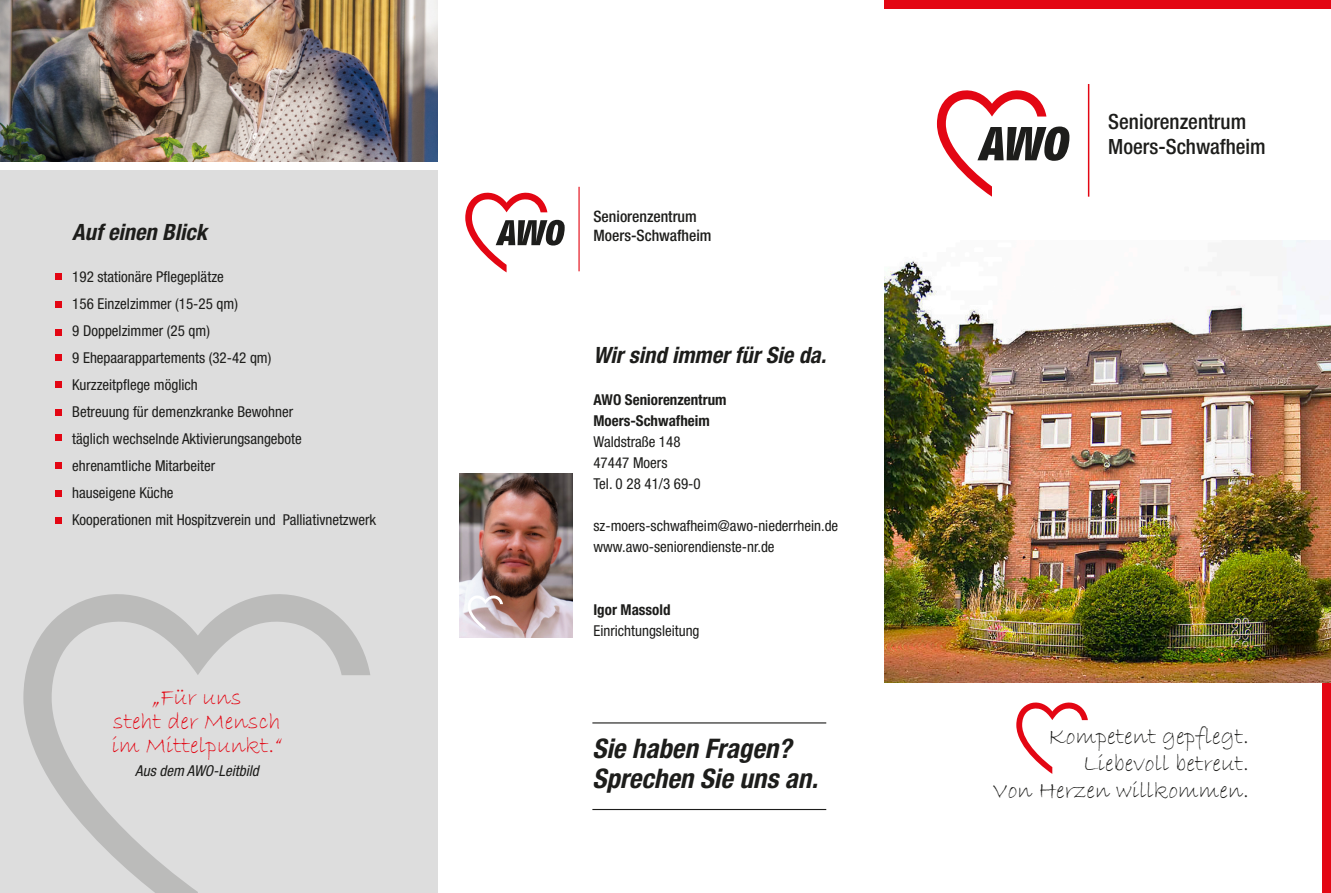
<style>
.page{position:relative;width:1331px;height:893px;background:#fff}
.page>*{position:absolute;margin:0;border:0;box-sizing:border-box;transform-origin:0 0}
.t1{font:italic 700 condensed 27px/30px "Helvetica Neue LT Pro";color:#1d1d1b}
.t2{font:24px/27px "Bradley Hand ITC";color:#1d1d1b;text-align:right}
.t3{font:24px/24px "Bradley Hand ITC";color:#e30613;text-align:center}
.t4{font:italic 700 condensed 22.5px "Helvetica Neue LT Pro";color:#1d1d1b}
.t5{font:500 condensed 21px/25.2px "Helvetica Neue LT Pro";color:#1d1d1b}
.t6{font:500 condensed 15.75px "Helvetica Neue LT Pro";color:#1d1d1b}
.t7{font:condensed 15px/27px "Helvetica Neue LT Pro";color:#1d1d1b}
.t8{font:700 condensed 15px/21px "Helvetica Neue LT Pro";color:#1d1d1b}
.t9{font:italic condensed 15px "Helvetica Neue LT Pro";color:#1d1d1b}
</style>
<div class="page">
<div style="left:0;top:170px;width:438px;height:723px;background:#ddd"></div>
<svg style="left:937px;top:90px;width:132px;height:107px"></svg>
<hr style="left:1088px;top:84px;width:1px;height:113px;background:#e30613">
<svg style="left:465px;top:192px;width:100px;height:80px"></svg>
<hr style="left:578px;top:187px;width:2px;height:84px;background:#e30613">
<div style="left:884px;top:0;width:447px;height:9px;background:#e30613"></div>
<img style="left:0;top:0;width:438px;height:162px">
<svg style="left:23px;top:594px;width:347px;height:299px"></svg>
<div style="left:55px;top:273px;width:7px;height:7px;background:#e30613"></div>
<div style="left:55px;top:382px;width:7px;height:6px;background:#e30613"></div>
<div style="left:55px;top:409px;width:7px;height:7px;background:#e30613"></div>
<div style="left:55px;top:435px;width:7px;height:6px;background:#e30613"></div>
<div style="left:55px;top:301px;width:7px;height:7px;background:#e30613"></div>
<div style="left:55px;top:329px;width:7px;height:6px;background:#e30613"></div>
<div style="left:55px;top:354px;width:7px;height:7px;background:#e30613"></div>
<div style="left:55px;top:462px;width:7px;height:7px;background:#e30613"></div>
<div style="left:55px;top:490px;width:7px;height:6px;background:#e30613"></div>
<div style="left:55px;top:518px;width:7px;height:6px;background:#e30613"></div>
<img style="left:459px;top:473px;width:113px;height:164px">
<svg style="left:468px;top:595px;width:35px;height:36px"></svg>
<div style="left:1322px;top:680px;width:9px;height:213px;background:#e30613"></div>
<svg style="left:1016px;top:702px;width:72px;height:72px"></svg>
<hr style="left:592px;top:809px;width:234px;height:1px;background:#1d1d1b">
<hr style="left:592px;top:722px;width:234px;height:1px;background:#1d1d1b">
<img style="left:884px;top:241px;width:447px;height:441px">
<p class="t6" style="left:593px;top:210px;width:105px">Seniorenzentrum</p>
<h3 class="t4" style="left:72px;top:224px;width:136px">Auf einen Blick</h3>
<p class="t6" style="left:593px;top:229px;width:120px">Moers-Schwafheim</p>
<p class="t7" style="left:72px;top:266px;width:305px">192 stationäre Pflegeplätze<br>156 Einzelzimmer (15-25 qm)<br>9 Doppelzimmer (25 qm)<br>9 Ehepaarappartements (32-42 qm)<br>Kurzzeitpflege möglich<br>Betreuung für demenzkranke Bewohner<br>täglich wechselnde Aktivierungsangebote ehrenamtliche Mitarbeiter<br>hauseigene Küche<br>Kooperationen mit Hospitzverein und Palliativnetzwerk</p>
<h3 class="t4" style="left:593px;top:347px;width:234px">Wir sind immer für Sie da.</h3>
<p class="t8" style="left:593px;top:391px;width:135px">AWO Seniorenzentrum<br>Moers-Schwafheim</p>
<p class="t7" style="left:593px;top:433px;width:109px;line-height:21px">Waldstraße 148<br>47447 Moers<br>Tel. 0 28 41/3 69-0</p>
<p class="t7" style="left:593px;top:517px;width:246px;line-height:21px">sz-moers-schwafheim@awo-niederrhein.de www.awo-seniorendienste-nr.de</p>
<h2 class="t3" style="left:112px;top:686px;width:172px">„Für uns<br>steht der Mensch im Mittelpunkt.“</h2>
<p class="t9" style="left:135px;top:765px;width:125px">Aus dem AWO-Leitbild</p>
<p class="t8" style="left:593px;top:601px;width:79px">Igor Massold</p>
<p class="t7" style="left:593px;top:619px;width:108px">Einrichtungsleitung</p>
<h1 class="t1" style="left:592px;top:737px;width:227px">Sie haben Fragen?<br>Sprechen Sie uns an.</h1>
<h3 class="t5" style="left:1108px;top:112px;width:159px">Seniorenzentrum<br>Moers-Schwafheim</h3>
<h2 class="t2" style="left:992px;top:724px;width:258px">Kompetent gepflegt.<br>Liebevoll betreut.<br>Von Herzen willkommen.</h2>
</div>
